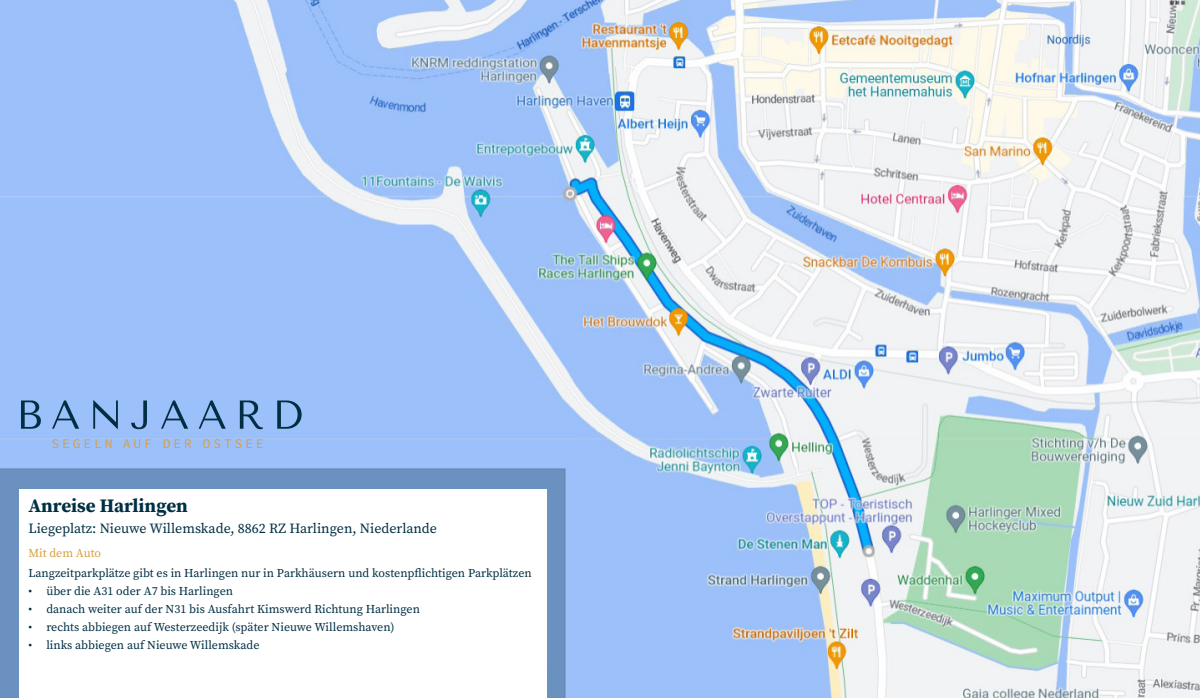
<style>
.page{position:relative;width:1200px;height:698px;background:#fff}
.page>*{position:absolute;margin:0;border:0;box-sizing:border-box;transform-origin:0 0}
.t1{font:700 19px "Source Serif Pro";color:#002f43}
.t2{font:14px "Source Serif Pro";color:#002f43}
.t3{font:12px "Source Serif Pro";color:#002f43}
.t4{font:12px "Source Serif Pro";color:#d89f40}
</style>
<div class="page">
<img style="left:0;top:0;width:1200px;height:698px">
<svg style="left:0;top:468px;width:566px;height:230px;background:#7095c1"></svg>
<div style="left:20px;top:490px;width:527px;height:208px;background:#fff"></div>
<svg style="left:21px;top:401px;width:20px;height:28px"></svg>
<svg style="left:52px;top:401px;width:27px;height:28px"></svg>
<svg style="left:93px;top:400px;width:25px;height:29px"></svg>
<svg style="left:131px;top:401px;width:16px;height:28px"></svg>
<svg style="left:161px;top:401px;width:27px;height:28px"></svg>
<svg style="left:199px;top:401px;width:27px;height:28px"></svg>
<svg style="left:240px;top:401px;width:23px;height:28px"></svg>
<svg style="left:277px;top:401px;width:25px;height:28px"></svg>
<svg style="left:52px;top:439px;width:38px;height:9px"></svg>
<svg style="left:96px;top:439px;width:15px;height:9px"></svg>
<svg style="left:123px;top:439px;width:17px;height:9px"></svg>
<svg style="left:146px;top:439px;width:5px;height:9px"></svg>
<svg style="left:164px;top:439px;width:27px;height:9px"></svg>
<svg style="left:203px;top:439px;width:60px;height:9px"></svg>
<h1 class="t1" style="left:28px;top:493px;width:161px">Anreise Harlingen</h1>
<p class="t2" style="left:28px;top:519px;width:410px">Liegeplatz: Nieuwe Willemskade, 8862 RZ Harlingen, Niederlande</p>
<p class="t4" style="left:28px;top:545px;width:74px">Mit dem Auto</p>
<p class="t3" style="left:28px;top:565px;width:505px">Langzeitparkplätze gibt es in Harlingen nur in Parkhäusern und kostenpflichtigen Parkplätzen</p>
<p class="t3" style="left:28px;top:583px;width:206px">• über die A31 oder A7 bis Harlingen</p>
<p class="t3" style="left:28px;top:601px;width:393px">• danach weiter auf der N31 bis Ausfahrt Kimswerd Richtung Harlingen</p>
<p class="t3" style="left:28px;top:619px;width:368px">• rechts abbiegen auf Westerzeedijk (später Nieuwe Willemshaven)</p>
<p class="t3" style="left:28px;top:637px;width:233px">• links abbiegen auf Nieuwe Willemskade</p>
</div>
